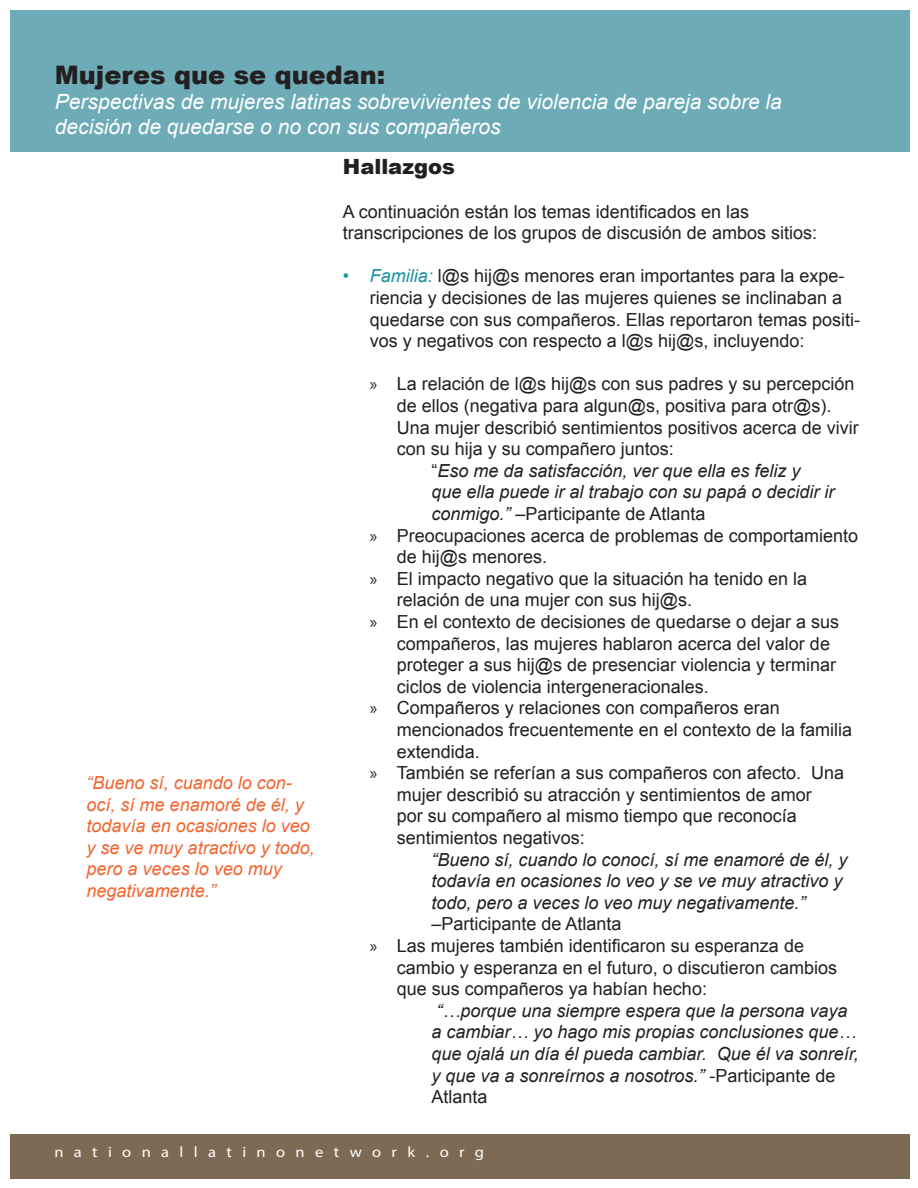
<style>
.page{position:relative;width:918px;height:1188px;background:#fff}
.page>*{position:absolute;margin:0;border:0;box-sizing:border-box;transform-origin:0 0}
.t1{font:900 25.5px "Arial";color:#231f20}
.t2{font:italic 21px/25.2px "Arial";color:#fff}
.t3{font:900 21px "Arial";color:#231f20}
.t4{font:18px/21.6px "Arial";color:#231f20}
.t5{font:italic 18px/21.6px "Arial";color:#231f20}
.t6{font:italic 18px/21.6px "Arial";color:#f2652f}
.t7{font:15px "Myriad Pro";letter-spacing:.63em;color:#fff;scale:1.1 1}
.s1{font-style:italic;color:#1c93a0}
.s2{font-family:"Myriad Pro"}
.s3{font-style:normal}
</style>
<div class="page">
<div style="left:10px;top:10px;width:899px;height:142px;background:#6dabb7"></div>
<div style="left:10px;top:1134px;width:900px;height:45px;background:#7c6a55"></div>
<h1 class="t1" style="left:55px;top:60px;width:332px">Mujeres que se quedan:</h1>
<p class="t2" style="left:55px;top:89px;width:729px">Perspectivas de mujeres latinas sobrevivientes de violencia de pareja sobre la decisión de quedarse o no con sus compañeros</p>
<p class="t6" style="left:87px;top:772px;width:230px">“Bueno sí, cuando lo con&shy;ocí, sí me enamoré de él, y todavía en ocasiones lo veo y se ve muy atractivo y todo, pero a veces lo veo muy negativamente.”</p>
<p class="t3" style="left:343px;top:155px;width:114px">Hallazgos</p>
<p class="t4" style="left:343px;top:201px;width:476px">A continuación están los temas identificados en las transcripciones de los grupos de discusión de ambos sitios:</p>
<p class="t4" style="left:370px;top:265px;width:492px;text-indent:-27px"><span class="s1">• Familia:</span> l@s hij@s menores eran importantes para la expe&shy;riencia y decisiones de las mujeres quienes se inclinaban a quedarse con sus compañeros. Ellas reportaron temas positi&shy;vos y negativos con respecto a l@s hij@s, incluyendo:</p>
<p class="t4" style="left:397px;top:373px;width:464px;text-indent:-27px"><span class="s2">»</span> La relación de l@s hij@s con sus padres y su percepción de ellos (negativa para algun@s, positiva para otr@s).<br>Una mujer describió sentimientos positivos acerca de vivir con su hija y su compañero juntos:</p>
<p class="t5" style="left:431px;top:460px;width:405px"><span class="s3">“</span>Eso me da satisfacción, ver que ella es feliz y que ella puede ir al trabajo con su papá o decidir ir conmigo.” <span class="s3">–Participante de Atlanta</span></p>
<p class="t4" style="left:397px;top:525px;width:463px;text-indent:-27px"><span class="s2">»</span> Preocupaciones acerca de problemas de comportamiento de hij@s menores.</p>
<p class="t4" style="left:397px;top:568px;width:412px;text-indent:-27px"><span class="s2">»</span> El impacto negativo que la situación ha tenido en la relación de una mujer con sus hij@s.</p>
<p class="t4" style="left:397px;top:611px;width:444px;text-indent:-27px"><span class="s2">»</span> En el contexto de decisiones de quedarse o dejar a sus compañeros, las mujeres hablaron acerca del valor de proteger a sus hij@s de presenciar violencia y terminar ciclos de violencia intergeneracionales.</p>
<p class="t4" style="left:397px;top:697px;width:457px;text-indent:-27px"><span class="s2">»</span> Compañeros y relaciones con compañeros eran mencionados frecuentemente en el contexto de la familia extendida.</p>
<p class="t4" style="left:397px;top:762px;width:449px;text-indent:-27px"><span class="s2">»</span> También se referían a sus compañeros con afecto. Una mujer describió su atracción y sentimientos de amor<br>por su compañero al mismo tiempo que reconocía sentimientos negativos:</p>
<p class="t5" style="left:431px;top:849px;width:418px">“Bueno sí, cuando lo conocí, sí me enamoré de él, y todavía en ocasiones lo veo y se ve muy atractivo y todo, pero a veces lo veo muy negativamente.”</p>
<p class="t4" style="left:431px;top:913px;width:192px">–Participante de Atlanta</p>
<p class="t4" style="left:397px;top:935px;width:442px;text-indent:-27px"><span class="s2">»</span> Las mujeres también identificaron su esperanza de cambio y esperanza en el futuro, o discutieron cambios que sus compañeros ya habían hecho:</p>
<p class="t5" style="left:431px;top:1000px;width:429px">“…porque una siempre espera que la persona vaya<br>a cambiar… yo hago mis propias conclusiones que… que ojalá un día él pueda cambiar. Que él va sonreír, y que va a sonreírnos a nosotros.” <span class="s3">-Participante de Atlanta</span></p>
<p class="t7" style="left:54px;top:1143px;width:392px">nationallatinonetwork.org</p>
</div>
